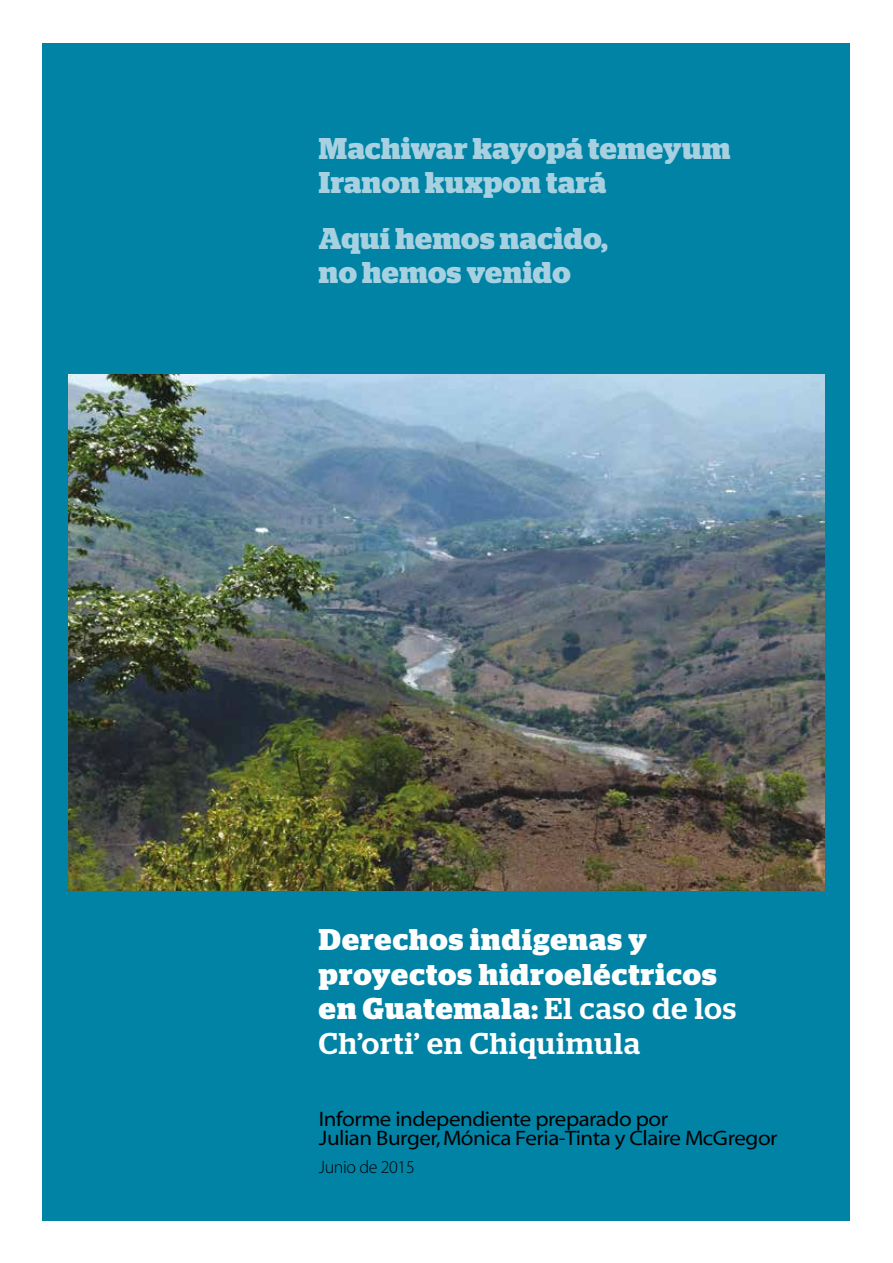
<style>
.page{position:relative;width:893px;height:1263px;background:#fff}
.page>*{position:absolute;margin:0;border:0;box-sizing:border-box;transform-origin:0 0}
.t1{font:700 30px/34.5px "Stag";letter-spacing:.04em;color:#fff}
.t2{font:700 30px/34.5px "Stag";letter-spacing:.015em;color:#a7d1e0}
.t3{font:21px/19.5px "Myriad MM 400 700";letter-spacing:-.02em;color:#000}
.t4{font:18px "Myriad MM 215 600";letter-spacing:-.02em;color:#000}
.s1{font-weight:500}
</style>
<div class="page">
<div style="left:43px;top:43px;width:807px;height:1177px;background:#0083a5"></div>
<img style="left:68px;top:374px;width:757px;height:517px">
<p class="t2" style="left:319px;top:131px;width:413px">Machiwar kayopá temeyum<br>Iranon kuxpon tará</p>
<p class="t2" style="left:319px;top:221px;width:290px">Aquí hemos nacido, no hemos venido</p>
<p class="t1" style="left:319px;top:923px;width:419px">Derechos indígenas y proyectos hidroeléctricos en Guatemala: <span class="s1">El caso de los<br>Ch’orti’ en Chiquimula</span></p>
<p class="t3" style="left:319px;top:1110px;width:460px">Informe independiente preparado por<br>Julian Burger, Mónica Feria-Tinta y Claire McGregor</p>
<p class="t4" style="left:319px;top:1158px;width:97px">Junio de 2015</p>
</div>
